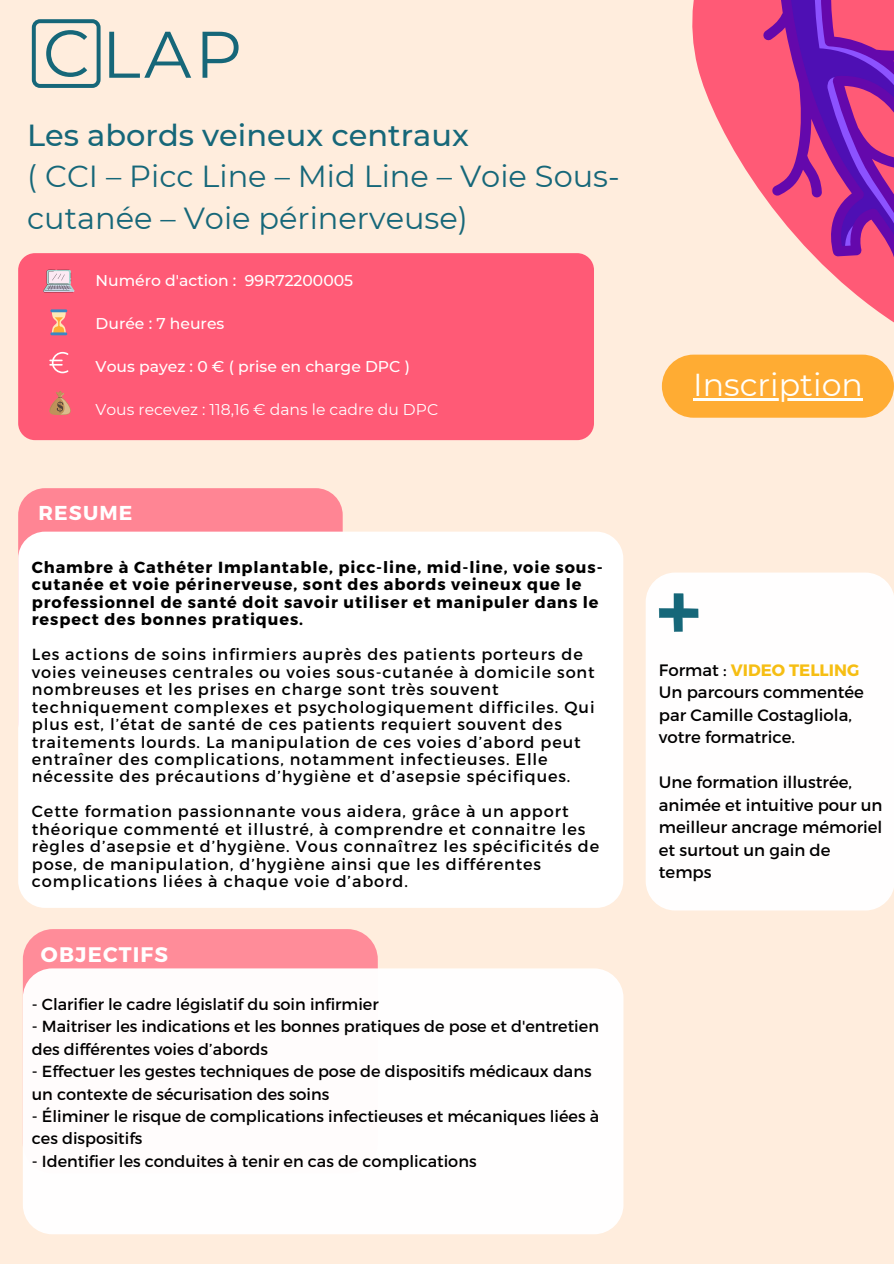
<style>
.page{position:relative;width:894px;height:1264px;background:#fff}
.page>*{position:absolute;margin:0;border:0;box-sizing:border-box;transform-origin:0 0}
.t1{font:65.7px "Montserrat";color:#166779}
.t2{font:31.65px "Montserrat";color:#fffffb}
.t3{font:30.45px/41.7px "Montserrat";color:#166779}
.t4{font:500 30.45px "Montserrat";color:#166779}
.t5{font:700 21px "Montserrat";letter-spacing:.055em;color:#fff}
.t6{font:700 20.1px "Montserrat";letter-spacing:.055em;color:#fff}
.t7{font:16.5px/22.5px "Montserrat";color:#000}
.t8{font:16.05px/17.4px "Montserrat";letter-spacing:.055em;color:#000}
.t9{font:16.05px/22.4px "Montserrat";color:#000}
.t10{font:700 16.05px/17.4px "Montserrat";letter-spacing:.055em;color:#000}
.t11{font:500 15.6px "Montserrat";color:#fff}
.t12{font:15.6px "Montserrat";color:#fff}
.s1{font-weight:700;color:#f6be13}
</style>
<div class="page">
<div style="left:0;top:0;width:893px;height:1263px;background:#ffeddd"></div>
<svg style="left:32px;top:19px;width:68px;height:69px"></svg>
<div style="left:18px;top:253px;width:576px;height:187px;background:#ff5a76;border-radius:17px"></div>
<svg style="left:43px;top:270px;width:32px;height:22px"></svg>
<svg style="left:52px;top:312px;width:14px;height:20px"></svg>
<hr style="left:50px;top:332px;width:17px;height:3px;background:#3b88c3">
<hr style="left:50px;top:309px;width:17px;height:3px;background:#3b88c3">
<svg style="left:49px;top:352px;width:19px;height:21px"></svg>
<svg style="left:49px;top:391px;width:22px;height:24px"></svg>
<div style="left:23px;top:929px;width:354px;height:244px;background:#ff8c99;border-radius:30px"></div>
<div style="left:23px;top:968px;width:600px;height:266px;background:#fff;border-radius:29px"></div>
<div style="left:18px;top:488px;width:324px;height:260px;background:#ff8594;border-radius:27px"></div>
<div style="left:18px;top:531px;width:605px;height:376px;background:#fff;border-radius:27px"></div>
<svg style="left:692px;top:0;width:201px;height:322px"></svg>
<div style="left:645px;top:572px;width:248px;height:338px;background:#fff;border-radius:29px"></div>
<svg style="left:658px;top:593px;width:40px;height:38px"></svg>
<svg style="left:762px;top:0;width:131px;height:273px;background:#b8449b"></svg>
<div style="left:661px;top:354px;width:232px;height:64px;background:#ffac33;border-radius:32px"></div>
<hr style="left:693px;top:398px;width:169px;height:2px;background:#fffffb">
<h1 class="t1" style="left:43px;top:9px;width:201px">CLAP</h1>
<h3 class="t4" style="left:27px;top:114px;width:443px">Les abords veineux centraux</h3>
<h3 class="t3" style="left:27px;top:155px;width:594px">( CCI – Picc Line – Mid Line – Voie Sous&shy;cutanée – Voie périnerveuse)</h3>
<p class="t11" style="left:96px;top:270px;width:259px">Numéro d'action : 99R72200005</p>
<p class="t11" style="left:96px;top:312px;width:130px">Durée : 7 heures</p>
<p class="t11" style="left:96px;top:355px;width:316px">Vous payez : 0 € ( prise en charge DPC )</p>
<p class="t12" style="left:96px;top:398px;width:344px">Vous recevez : 118,16 € dans le cadre du DPC</p>
<p class="t6" style="left:38px;top:500px;width:95px">RESUME</p>
<p class="t10" style="left:32px;top:558px;width:572px">Chambre à Cathéter Implantable, picc-line, mid-line, voie sous&shy;cutanée et voie périnerveuse, sont des abords veineux que le professionnel de santé doit savoir utiliser et manipuler dans le respect des bonnes pratiques.</p>
<p class="t8" style="left:32px;top:645px;width:564px">Les actions de soins infirmiers auprès des patients porteurs de voies veineuses centrales ou voies sous-cutanée à domicile sont nombreuses et les prises en charge sont très souvent techniquement complexes et psychologiquement difficiles. Qui plus est, l’état de santé de ces patients requiert souvent des traitements lourds. La manipulation de ces voies d’abord peut entraîner des complications, notamment infectieuses. Elle nécessite des précautions d’hygiène et d’asepsie spécifiques.</p>
<p class="t8" style="left:32px;top:803px;width:568px">Cette formation passionnante vous aidera, grâce à un apport théorique commenté et illustré, à comprendre et connaitre les règles d’asepsie et d’hygiène. Vous connaîtrez les spécificités de pose, de manipulation, d’hygiène ainsi que les différentes complications liées à chaque voie d’abord.</p>
<h3 class="t5" style="left:41px;top:941px;width:129px">OBJECTIFS</h3>
<p class="t9" style="left:32px;top:993px;width:348px">- Clarifier le cadre législatif du soin infirmier</p>
<p class="t9" style="left:32px;top:1015px;width:568px">- Maitriser les indications et les bonnes pratiques de pose et d'entretien des différentes voies d’abords</p>
<p class="t9" style="left:32px;top:1060px;width:561px">- Effectuer les gestes techniques de pose de dispositifs médicaux dans un contexte de sécurisation des soins</p>
<p class="t9" style="left:32px;top:1105px;width:568px">- Éliminer le risque de complications infectieuses et mécaniques liées à ces dispositifs</p>
<p class="t9" style="left:32px;top:1149px;width:446px">- Identifier les conduites à tenir en cas de complications</p>
<h2 class="t2" style="left:693px;top:363px;width:171px">Inscription</h2>
<p class="t7" style="left:658px;top:658px;width:206px">Format : <span class="s1">VIDEO TELLING<br></span>Un parcours commentée par Camille Costagliola, votre formatrice.</p>
<p class="t7" style="left:658px;top:771px;width:225px">Une formation illustrée, animée et intuitive pour un meilleur ancrage mémoriel et surtout un gain de temps</p>
</div>
